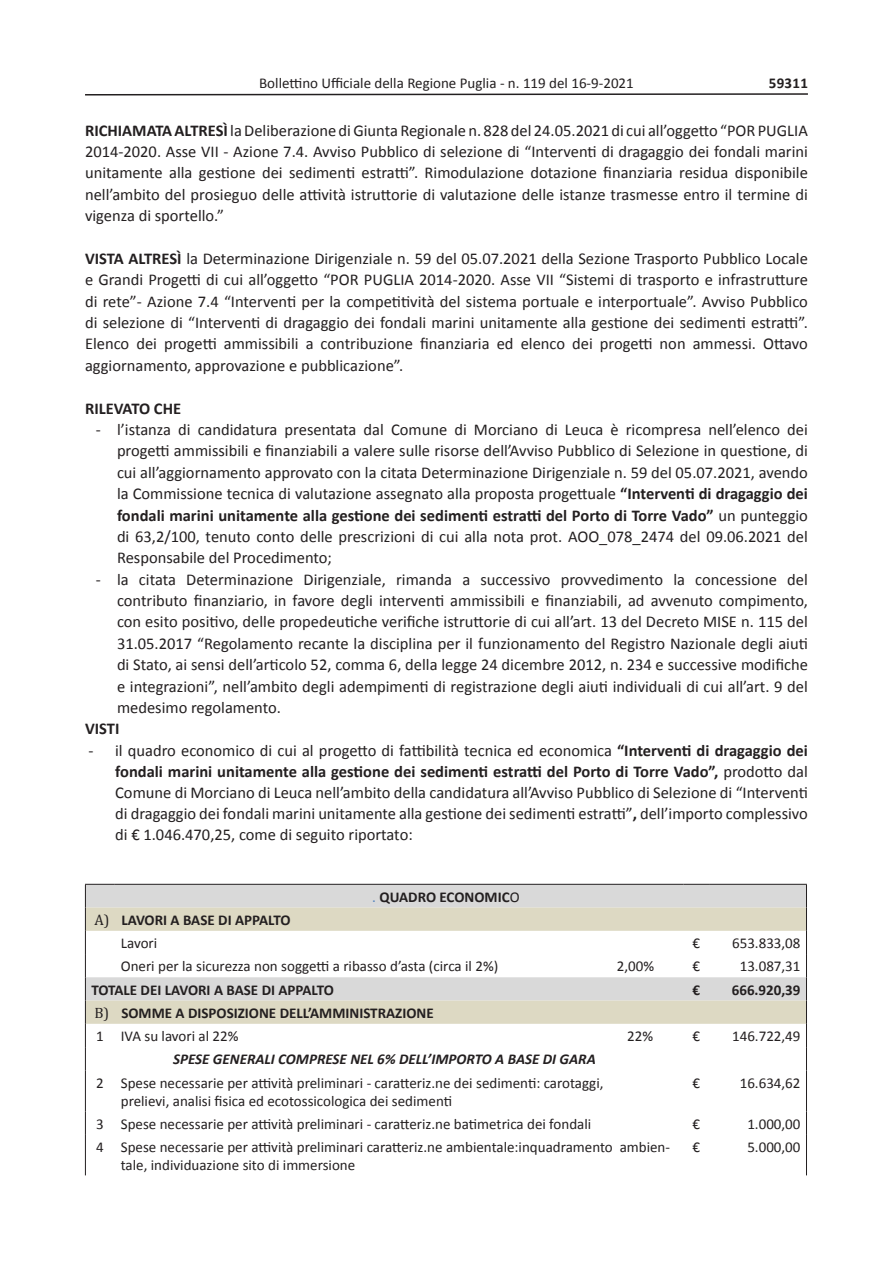
<style>
.page{position:relative;width:893px;height:1263px;background:#fff}
.page>*{position:absolute;margin:0;border:0;box-sizing:border-box;transform-origin:0 0}
.t1{font:16.5px/21.3px "Calibri";color:#231f20;text-align:justify}
.t2{font:700 16.5px "Calibri";color:#231f20}
.t3{font:15px/18px "Calibri";color:#231f20}
.t4{font:700 15px "Calibri";color:#231f20}
.t5{font:italic 700 15px "Calibri";color:#231f20}
.s1{font-weight:700}
.s2{font-weight:400;color:#4f81bd}
.s3{font-weight:400}
.s4{font-family:"Cambria";font-weight:400}
</style>
<div class="page">
<svg style="left:85px;top:93px;width:723px;height:3px"></svg>
<div style="left:86px;top:885px;width:720px;height:22px;background:#d9d9d9"></div>
<svg style="left:86px;top:907px;width:720px;height:117px"></svg>
<hr style="left:85px;top:884px;width:30px;height:1px;background:#231f20">
<hr style="left:115px;top:884px;width:569px;height:1px;background:#231f20">
<svg style="left:684px;top:884px;width:25px;height:1px"></svg>
<hr style="left:709px;top:884px;width:98px;height:1px;background:#231f20">
<svg style="left:85px;top:885px;width:1px;height:185px"></svg>
<svg style="left:806px;top:885px;width:1px;height:185px"></svg>
<hr style="left:85px;top:1070px;width:1px;height:42px;background:#231f20">
<hr style="left:806px;top:1070px;width:1px;height:42px;background:#231f20">
<svg style="left:85px;top:1112px;width:1px;height:23px"></svg>
<svg style="left:806px;top:1112px;width:1px;height:23px"></svg>
<hr style="left:85px;top:1135px;width:1px;height:40px;background:#231f20">
<hr style="left:806px;top:1135px;width:1px;height:40px;background:#231f20">
<p class="t3" style="left:259px;top:73px;width:376px">Bollettino Ufficiale della Regione Puglia - n. 119 del 16-9-2021</p>
<p class="t4" style="left:769px;top:72px;width:41px">59311</p>
<p class="t1" style="left:85px;top:119px;width:724px"><span class="s1">RICHIAMATA ALTRESÌ</span> la Deliberazione di Giunta Regionale n. 828 del 24.05.2021 di cui all’oggetto “POR PUGLIA 2014-2020. Asse VII - Azione 7.4. Avviso Pubblico di selezione di “Interventi di dragaggio dei fondali marini unitamente alla gestione dei sedimenti estratti”. Rimodulazione dotazione finanziaria residua disponibile nell’ambito del prosieguo delle attività istruttorie di valutazione delle istanze trasmesse entro il termine di vigenza di sportello.”</p>
<p class="t1" style="left:85px;top:247px;width:724px"><span class="s1">VISTA ALTRESÌ</span> la Determinazione Dirigenziale n. 59 del 05.07.2021 della Sezione Trasporto Pubblico Locale e Grandi Progetti di cui all’oggetto “POR PUGLIA 2014-2020. Asse VII “Sistemi di trasporto e infrastrutture di rete”- Azione 7.4 “Interventi per la competitività del sistema portuale e interportuale”. Avviso Pubblico di selezione di “Interventi di dragaggio dei fondali marini unitamente alla gestione dei sedimenti estratti”.<br>Elenco dei progetti ammissibili a contribuzione finanziaria ed elenco dei progetti non ammessi. Ottavo aggiornamento, approvazione e pubblicazione”.</p>
<p class="t2" style="left:85px;top:396px;width:98px">RILEVATO CHE</p>
<p class="t1" style="left:117px;top:418px;width:692px;text-indent:-21px">- l’istanza di candidatura presentata dal Comune di Morciano di Leuca è ricompresa nell’elenco dei progetti ammissibili e finanziabili a valere sulle risorse dell’Avviso Pubblico di Selezione in questione, di cui all’aggiornamento approvato con la citata Determinazione Dirigenziale n. 59 del 05.07.2021, avendo la Commissione tecnica di valutazione assegnato alla proposta progettuale <span class="s1">“Interventi di dragaggio dei fondali marini unitamente alla gestione dei sedimenti estratti del Porto di Torre Vado”</span> un punteggio di 63,2/100, tenuto conto delle prescrizioni di cui alla nota prot. AOO_078_2474 del 09.06.2021 del Responsabile del Procedimento;</p>
<p class="t1" style="left:117px;top:568px;width:692px;text-indent:-21px">- la citata Determinazione Dirigenziale, rimanda a successivo provvedimento la concessione del contributo finanziario, in favore degli interventi ammissibili e finanziabili, ad avvenuto compimento, con esito positivo, delle propedeutiche verifiche istruttorie di cui all’art. 13 del Decreto MISE n. 115 del 31.05.2017 “Regolamento recante la disciplina per il funzionamento del Registro Nazionale degli aiuti di Stato, ai sensi dell’articolo 52, comma 6, della legge 24 dicembre 2012, n. 234 e successive modifiche e integrazioni”, nell’ambito degli adempimenti di registrazione degli aiuti individuali di cui all’art. 9 del medesimo regolamento.</p>
<p class="t2" style="left:85px;top:717px;width:36px">VISTI</p>
<p class="t1" style="left:115px;top:739px;width:694px;text-indent:-27px">- il quadro economico di cui al progetto di fattibilità tecnica ed economica <span class="s1">“Interventi di dragaggio dei fondali marini unitamente alla gestione dei sedimenti estratti del Porto di Torre Vado”,</span> prodotto dal Comune di Morciano di Leuca nell’ambito della candidatura all’Avviso Pubblico di Selezione di “Interventi di dragaggio dei fondali marini unitamente alla gestione dei sedimenti estratti”<span class="s1">,</span> dell’importo complessivo di € 1.046.470,25, come di seguito riportato:</p>
<p class="t4" style="left:372px;top:886px;width:149px"><span class="s2">.</span> QUADRO ECONOMIC<span class="s3">O</span></p>
<p class="t4" style="left:94px;top:909px;width:198px"><span class="s4">A)</span> LAVORI A BASE DI APPALTO</p>
<p class="t3" style="left:121px;top:933px;width:38px">Lavori</p>
<p class="t3" style="left:692px;top:933px;width:9px">€</p>
<p class="t3" style="left:732px;top:933px;width:70px">653.833,08</p>
<p class="t3" style="left:121px;top:956px;width:379px">Oneri per la sicurezza non soggetti a ribasso d’asta (circa il 2%)</p>
<p class="t3" style="left:617px;top:956px;width:39px">2,00%</p>
<p class="t3" style="left:692px;top:956px;width:9px">€</p>
<p class="t3" style="left:740px;top:956px;width:62px">13.087,31</p>
<p class="t4" style="left:91px;top:979px;width:244px">TOTALE DEI LAVORI A BASE DI APPALTO</p>
<p class="t4" style="left:692px;top:979px;width:9px">€</p>
<p class="t4" style="left:732px;top:979px;width:70px">666.920,39</p>
<p class="t4" style="left:94px;top:1002px;width:341px"><span class="s4">B)</span> SOMME A DISPOSIZIONE DELL’AMMINISTRAZIONE</p>
<p class="t3" style="left:96px;top:1026px;width:9px">1</p>
<p class="t3" style="left:121px;top:1026px;width:119px">IVA su lavori al 22%</p>
<p class="t3" style="left:627px;top:1026px;width:27px">22%</p>
<p class="t3" style="left:692px;top:1026px;width:9px">€</p>
<p class="t3" style="left:732px;top:1026px;width:70px">146.722,49</p>
<p class="t5" style="left:173px;top:1050px;width:424px">SPESE GENERALI COMPRESE NEL 6% DELL’IMPORTO A BASE DI GARA</p>
<p class="t3" style="left:96px;top:1073px;width:9px">2</p>
<p class="t3" style="left:121px;top:1073px;width:484px">Spese necessarie per attività preliminari - caratteriz.ne dei sedimenti: carotaggi, prelievi, analisi fisica ed ecotossicologica dei sedimenti</p>
<p class="t3" style="left:692px;top:1073px;width:9px">€</p>
<p class="t3" style="left:740px;top:1073px;width:62px">16.634,62</p>
<p class="t3" style="left:96px;top:1114px;width:9px">3</p>
<p class="t3" style="left:121px;top:1114px;width:472px">Spese necessarie per attività preliminari - caratteriz.ne batimetrica dei fondali</p>
<p class="t3" style="left:692px;top:1114px;width:9px">€</p>
<p class="t3" style="left:747px;top:1114px;width:55px">1.000,00</p>
<p class="t3" style="left:96px;top:1137px;width:9px">4</p>
<p class="t3" style="left:121px;top:1137px;width:551px">Spese necessarie per attività preliminari caratteriz.ne ambientale:inquadramento ambien&shy;tale, individuazione sito di immersione</p>
<p class="t3" style="left:692px;top:1137px;width:9px">€</p>
<p class="t3" style="left:747px;top:1137px;width:55px">5.000,00</p>
</div>
